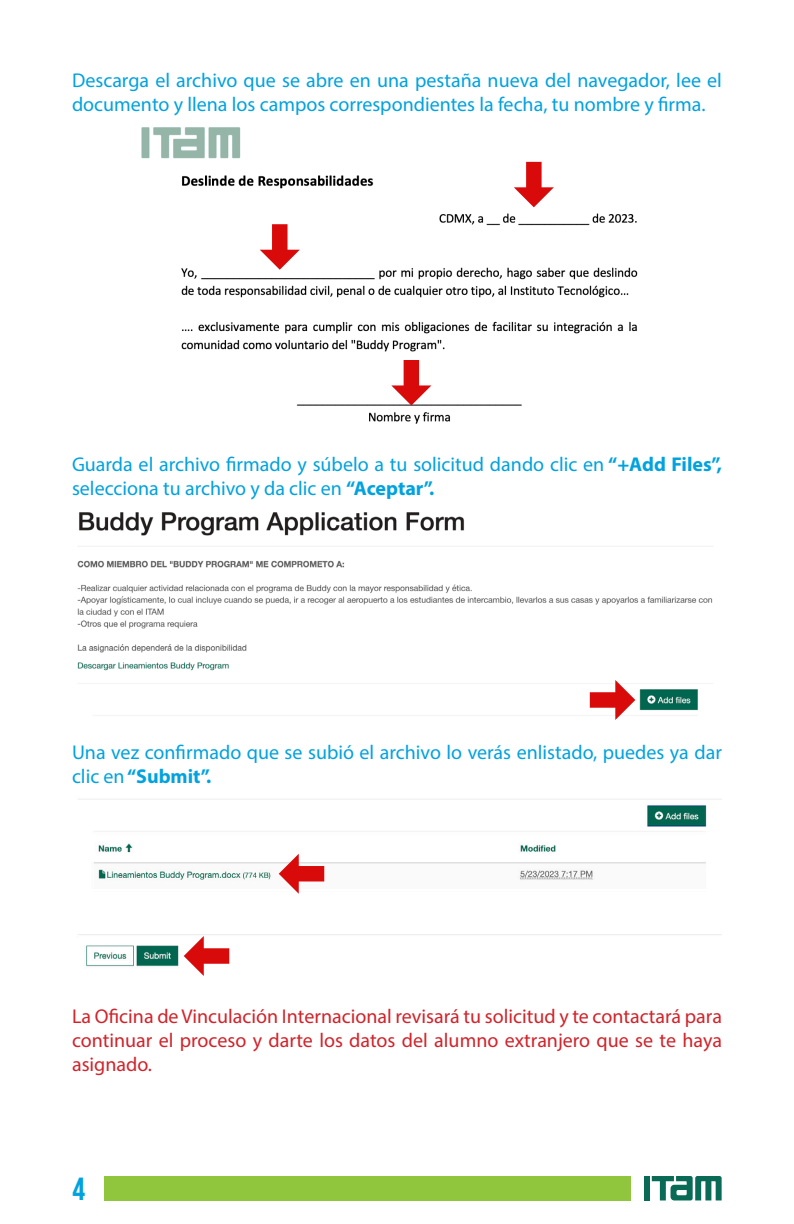
<style>
.page{position:relative;width:794px;height:1224px;background:#fff}
.page>*{position:absolute;margin:0;border:0;box-sizing:border-box;transform-origin:0 0}
.t1{font:700 32px "Bebas Neue";color:#00a2df}
.t2{font:20px/24px "Myriad Pro";color:#00a2df}
.t3{font:20px/24px "Myriad Pro";color:#d1232a;text-align:justify}
.s1{font-weight:700}
</style>
<div class="page">
<div style="left:104px;top:1176px;width:526px;height:24px;background:#8fc63e"></div>
<div style="left:643px;top:1176px;width:6px;height:24px;background:#096b56"></div>
<svg style="left:652px;top:1176px;width:69px;height:24px"></svg>
<img style="left:77px;top:512px;width:636px;height:204px">
<svg style="left:590px;top:680px;width:45px;height:40px"></svg>
<img style="left:141px;top:127px;width:497px;height:297px">
<svg style="left:260px;top:224px;width:40px;height:46px"></svg>
<svg style="left:514px;top:162px;width:40px;height:45px"></svg>
<svg style="left:391px;top:360px;width:40px;height:45px"></svg>
<img style="left:78px;top:799px;width:644px;height:168px">
<svg style="left:279px;top:854px;width:45px;height:40px"></svg>
<svg style="left:184px;top:936px;width:45px;height:40px"></svg>
<p class="t2" style="left:72px;top:68px;width:651px">Descarga el archivo que se abre en una pestaña nueva del navegador, lee el documento y llena los campos correspondientes la fecha, tu nombre y firma.</p>
<p class="t2" style="left:72px;top:452px;width:651px">Guarda el archivo firmado y súbelo a tu solicitud dando clic en <span class="s1">“+Add Files”, </span>selecciona tu archivo y da clic en <span class="s1">“Aceptar”.</span></p>
<p class="t2" style="left:72px;top:740px;width:651px">Una vez confirmado que se subió el archivo lo verás enlistado, puedes ya dar clic en <span class="s1">“Submit”.</span></p>
<p class="t3" style="left:72px;top:1004px;width:651px">La Oficina de Vinculación Internacional revisará tu solicitud y te contactará para continuar el proceso y darte los datos del alumno extranjero que se te haya asignado.</p>
<h1 class="t1" style="left:73px;top:1171px;width:14px">4</h1>
</div>
